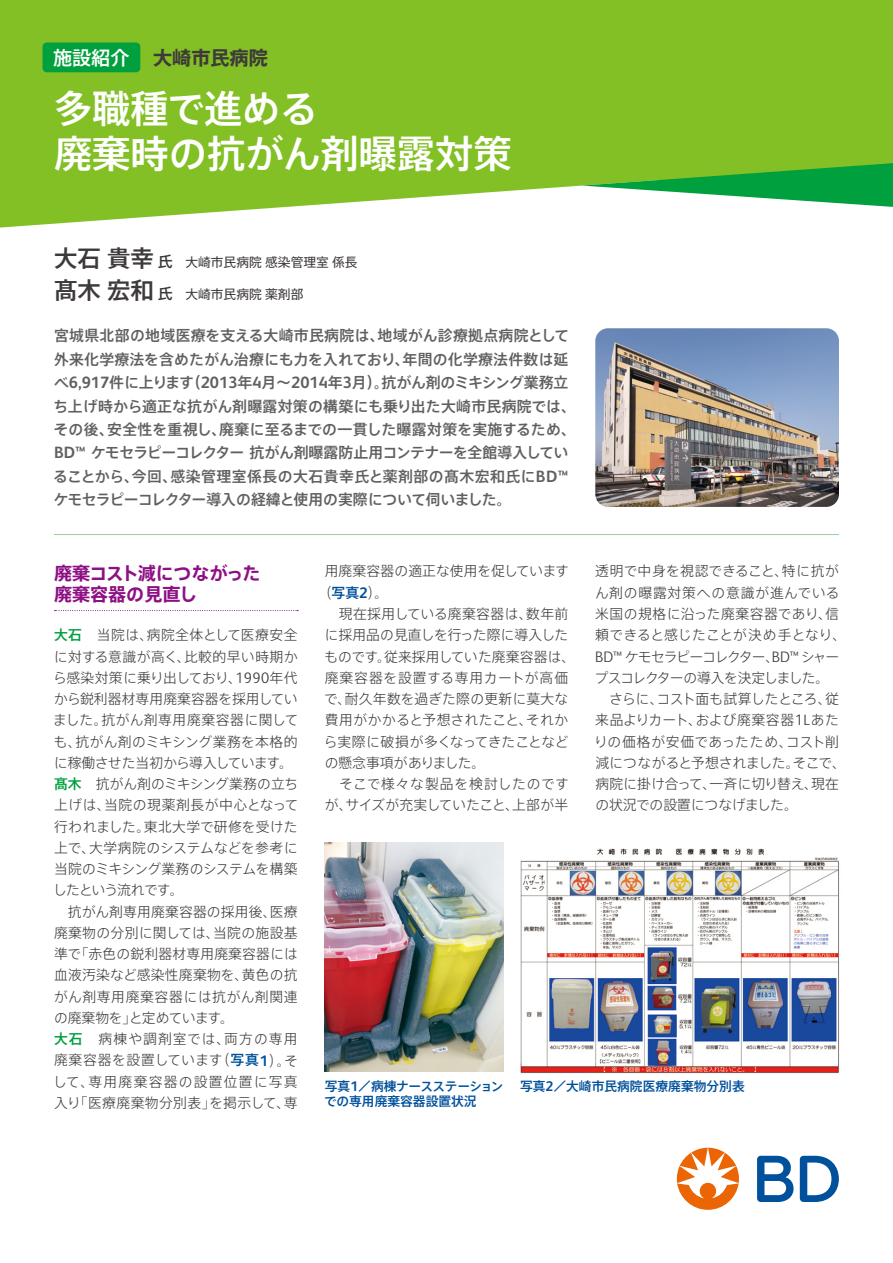
<style>
.page{position:relative;width:893px;height:1263px;background:#fff}
.page>*{position:absolute;margin:0;border:0;box-sizing:border-box;transform-origin:0 0}
.t1{font:500 38.25px/44.7px "Axis Pro N";color:#fff}
.t2{font:700 19.2px "Axis Pro N";color:#3e3a39}
.t3{font:700 18px/21.3px "Axis Pro N";letter-spacing:-.01em;color:#8d1084}
.t4{font:500 14.85px/23.4px "Axis Pro N";color:#615f5f}
.t5{font:300 13.8px/21.3px "Axis Pro N";letter-spacing:.01em;color:#3e3a39}
.t6{font:300 13.8px "Axis Pro N";letter-spacing:-.015em;color:#3e3a39}
.t7{font:300 13.8px "Axis Pro N";letter-spacing:.03em;color:#3e3a39}
.t8{font:300 13.8px "Axis Pro N";letter-spacing:.05em;color:#3e3a39}
.t9{font:300 13.8px "Axis Pro N";letter-spacing:.04em;color:#3e3a39}
.t10{font:500 12.75px/14.9px "Axis Pro N";color:#00519c}
.t11{font:12.75px "Axis Pro N";color:#3e3a39}
.s1{font-weight:500;color:#fff}
.s2{font-weight:500;font-size:23.4px}
.s3{font-weight:500;font-size:14.85px}
.s4{font-family:"FS Albert Pro";font-weight:700;font-size:16.35px}
.s5{font-weight:500;color:#00a03e}
.s6{font-family:"FS Albert Pro";font-size:15.15px}
.s7{font-weight:500;color:#00519c}
.s8{font-family:"FS Albert Pro";font-weight:700;font-size:15.15px;color:#00519c}
.s9{font-family:"FS Albert Pro";font-weight:700;font-size:14.1px}
</style>
<div class="page">
<div style="left:0;top:0;width:893px;height:180px;background:#82c025"></div>
<svg style="left:0;top:180px;width:582px;height:48px;fill:#82c025"></svg>
<svg style="left:582px;top:163px;width:311px;height:44px"></svg>
<svg style="left:757px;top:1156px;width:82px;height:46px"></svg>
<svg style="left:677px;top:1148px;width:62px;height:62px"></svg>
<svg style="left:55px;top:610px;width:243px;height:1px"></svg>
<div style="left:43px;top:43px;width:97px;height:29px;background:#00a03e;border-radius:4px"></div>
<hr style="left:54px;top:534px;width:785px;height:1px;background:#9ccf97">
<img style="left:595px;top:328px;width:244px;height:179px">
<img style="left:325px;top:842px;width:178px;height:229px">
<img style="left:520px;top:848px;width:320px;height:226px">
<h2 class="t2" style="left:53px;top:48px;width:216px"><span class="s1">施設紹介</span> 大崎市民病院</h2>
<h1 class="t1" style="left:54px;top:86px;width:459px">多職種で進める<br>廃棄時の抗がん剤曝露対策</h1>
<p class="t11" style="left:54px;top:256px;width:305px"><span class="s2">大石貴幸</span><span class="s3">氏</span> 大崎市民病院感染管理室係長</p>
<p class="t11" style="left:54px;top:288px;width:251px"><span class="s2">髙木宏和</span><span class="s3">氏</span> 大崎市民病院薬剤部</p>
<p class="t4" style="left:53px;top:324px;width:524px">宮城県北部の地域医療を支える大崎市民病院は、地域がん診療拠点病院として外来化学療法を含めたがん治療にも力を入れており、年間の化学療法件数は延べ<span class="s4">6,917</span>件に上ります（<span class="s4">2013</span>年<span class="s4">4</span>月～<span class="s4">2014</span>年<span class="s4">3</span>月）。抗がん剤のミキシング業務立ち上げ時から適正な抗がん剤曝露対策の構築にも乗り出た大崎市民病院では、その後、安全性を重視し、廃棄に至るまでの一貫した曝露対策を実施するため、<span class="s4">BD™</span> ケモセラピーコレクター抗がん剤曝露防止用コンテナーを全館導入していることから、今回、感染管理室係長の大石貴幸氏と薬剤部の髙木宏和氏に<span class="s4">BD™</span>ケモセラピーコレクター導入の経緯と使用の実際について伺いました。</p>
<h3 class="t3" style="left:54px;top:563px;width:208px">廃棄コスト減につながった廃棄容器の見直し</h3>
<p class="t5" style="left:53px;top:624px;width:247px"><span class="s5">大石</span>　当院は、病院全体として医療安全に対する意識が高く、比較的早い時期から感染対策に乗り出しており、<span class="s6">1990</span>年代から鋭利器材専用廃棄容器を採用していました。抗がん剤専用廃棄容器に関しても、抗がん剤のミキシング業務を本格的に稼働させた当初から導入しています。<span class="s5">髙木</span>　抗がん剤のミキシング業務の立ち上げは、当院の現薬剤長が中心となって行われました。東北大学で研修を受けた上で、大学病院のシステムなどを参考に当院のミキシング業務のシステムを構築したという流れです。<br>　抗がん剤専用廃棄容器の採用後、医療廃棄物の分別に関しては、当院の施設基準で「赤色の鋭利器材専用廃棄容器には血液汚染など感染性廃棄物を、黄色の抗がん剤専用廃棄容器には抗がん剤関連の廃棄物を」と定めています。<br><span class="s5">大石</span>　病棟や調剤室では、両方の専用廃棄容器を設置しています（<span class="s7">写真</span><span class="s8">1</span>）。そして、専用廃棄容器の設置位置に写真入り「医療廃棄物分別表」を掲示して、専</p>
<p class="t5" style="left:325px;top:560px;width:246px">用廃棄容器の適正な使用を促しています</p>
<p class="t5" style="left:318px;top:582px;width:72px">（<span class="s7">写真</span><span class="s8">2</span>）。</p>
<p class="t7" style="left:325px;top:607px;width:245px">　現在採用している廃棄容器は、数年前</p>
<p class="t5" style="left:325px;top:624px;width:245px">に採用品の見直しを行った際に導入した</p>
<p class="t5" style="left:325px;top:646px;width:252px">ものです。従来採用していた廃棄容器は、</p>
<p class="t8" style="left:325px;top:671px;width:245px">廃棄容器を設置する専用カートが高価</p>
<p class="t5" style="left:324px;top:688px;width:246px">で、耐久年数を過ぎた際の更新に莫大な</p>
<p class="t5" style="left:325px;top:709px;width:245px">費用がかかると予想されたこと、それか</p>
<p class="t6" style="left:324px;top:734px;width:247px">ら実際に破損が多くなってきたことなど</p>
<p class="t5" style="left:325px;top:752px;width:162px">の懸念事項がありました。</p>
<p class="t9" style="left:325px;top:777px;width:246px">　そこで様々な製品を検討したのです</p>
<p class="t6" style="left:324px;top:798px;width:245px">が、サイズが充実していたこと、上部が半</p>
<p class="t5" style="left:594px;top:560px;width:253px">透明で中身を視認できること、特に抗がん剤の曝露対策への意識が進んでいる米国の規格に沿った廃棄容器であり、信頼できると感じたことが決め手となり、<br><span class="s6">BD™</span> ケモセラピーコレクター、<span class="s6">BD™</span> シャープスコレクターの導入を決定しました。　さらに、コスト面も試算したところ、従来品よりカート、および廃棄容器<span class="s6">1L</span>あたりの価格が安価であったため、コスト削減につながると予想されました。そこで、病院に掛け合って、一斉に切り替え、現在の状況での設置につなげました。</p>
<p class="t10" style="left:324px;top:1079px;width:181px">写真<span class="s9">1</span>／病棟ナースステーションでの専用廃棄容器設置状況</p>
<p class="t10" style="left:520px;top:1079px;width:226px">写真<span class="s9">2</span>／大崎市民病院医療廃棄物分別表</p>
</div>
